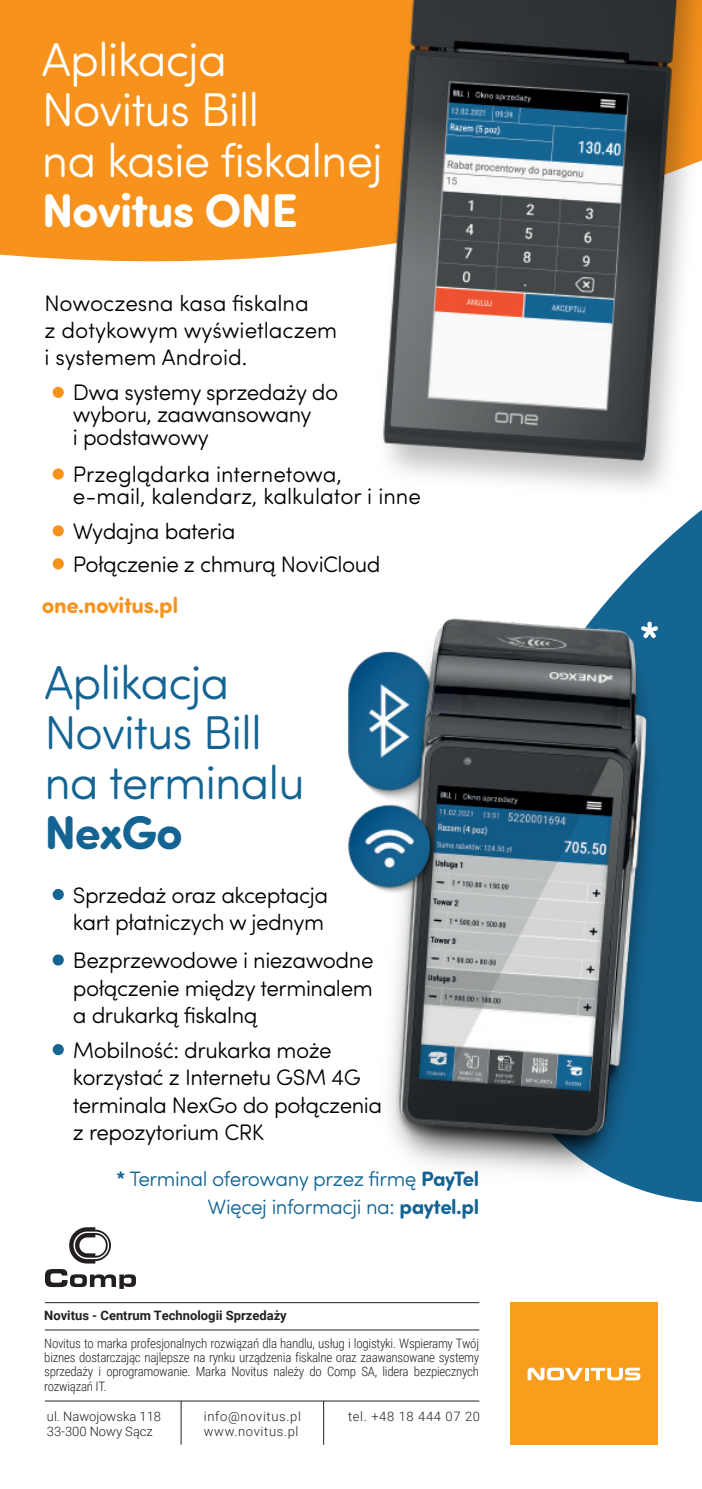
<style>
.page{position:relative;width:702px;height:1489px;background:#fff}
.page>*{position:absolute;margin:0;border:0;box-sizing:border-box;transform-origin:0 0}
.t1{font:300 47.5px/50px "Sofia Pro Soft";letter-spacing:-.02em;color:#fff}
.t2{font:300 47.5px/50px "Sofia Pro Soft";letter-spacing:-.02em;color:#146493}
.t3{font:700 47.5px "Sofia Pro Soft";letter-spacing:-.02em;color:#fff}
.t4{font:700 47.5px "Sofia Pro Soft";letter-spacing:-.03em;color:#146493}
.t5{font:300 22.5px/27.5px "Sofia Pro Soft";letter-spacing:-.02em;color:#000001}
.t6{font:300 22.5px/27px "Sofia Pro Soft";color:#000001}
.t7{font:700 22.5px "Sofia Pro Soft";letter-spacing:-.02em;color:#f7931d}
.t8{font:300 20.75px/28.8px "Sofia Pro Soft";letter-spacing:-.02em;color:#146493;text-align:right}
.t9{font:300 13px/14.2px "Roboto Condensed";letter-spacing:-.02em;color:#231f20;text-align:justify}
.t10{font:300 13px "Roboto";letter-spacing:.05em;color:#231f20}
.t11{font:700 13px "Roboto";color:#231f20}
.t12{font:300 13px/15.5px "Roboto";color:#231f20}
.s1{font-weight:700}
</style>
<div class="page">
<svg style="left:593px;top:509px;width:109px;height:694px;fill:#156593"></svg>
<div style="left:0;top:0;width:375px;height:262px;background:#f7931d"></div>
<div style="left:510px;top:1302px;width:147px;height:142px;background:#f89d1c"></div>
<svg style="left:527px;top:1367px;width:56px;height:13px"></svg>
<svg style="left:585px;top:1368px;width:3px;height:11px"></svg>
<svg style="left:590px;top:1367px;width:50px;height:13px"></svg>
<hr style="left:45px;top:1302px;width:434px;height:1px;background:#231f20">
<hr style="left:181px;top:1400px;width:1px;height:44px;background:#231f20">
<hr style="left:323px;top:1400px;width:1px;height:44px;background:#231f20">
<hr style="left:45px;top:1329px;width:434px;height:1px;background:#231f20">
<hr style="left:45px;top:1400px;width:434px;height:1px;background:#231f20">
<svg style="left:45px;top:1227px;width:91px;height:61px"></svg>
<div style="left:53px;top:387px;width:11px;height:11px;background:#f7931d;border-radius:50%"></div>
<div style="left:53px;top:468px;width:11px;height:11px;background:#f7931d;border-radius:50%"></div>
<div style="left:53px;top:525px;width:11px;height:11px;background:#f7931d;border-radius:50%"></div>
<div style="left:53px;top:558px;width:11px;height:11px;background:#f7931d;border-radius:50%"></div>
<div style="left:53px;top:888px;width:11px;height:12px;background:#156593;border-radius:50%"></div>
<div style="left:53px;top:954px;width:11px;height:11px;background:#156593;border-radius:50%"></div>
<div style="left:53px;top:1043px;width:11px;height:12px;background:#156593;border-radius:50%"></div>
<img style="left:348px;top:618px;width:321px;height:569px">
<img style="left:375px;top:0;width:327px;height:489px">
<h1 class="t1" style="left:42px;top:33px;width:342px">Aplikacja<br>Novitus Bill<br>na kasie fiskalnej</h1>
<h1 class="t3" style="left:42px;top:175px;width:258px">Novitus ONE</h1>
<p class="t6" style="left:44px;top:288px;width:294px">Nowoczesna kasa fiskalna<br>z dotykowym wyświetlaczem i systemem Android.</p>
<p class="t5" style="left:73px;top:379px;width:267px;line-height:22.5px">Dwa systemy sprzedaży do wyboru, zaawansowany<br>i podstawowy</p>
<p class="t6" style="left:73px;top:461px;width:349px;line-height:22.5px">Przeglądarka internetowa,<br>e-mail, kalendarz, kalkulator i inne</p>
<p class="t5" style="left:73px;top:513px;width:309px;line-height:33px">Wydajna bateria<br>Połączenie z chmurą NoviCloud</p>
<p class="t7" style="left:42px;top:589px;width:138px">one.novitus.pl</p>
<h1 class="t2" style="left:44px;top:655px;width:262px">Aplikacja<br>Novitus Bill na terminalu</h1>
<h1 class="t4" style="left:44px;top:797px;width:140px">NexGo</h1>
<p class="t5" style="left:73px;top:879px;width:257px">Sprzedaż oraz akceptacja kart płatniczych w jednym</p>
<p class="t5" style="left:73px;top:945px;width:302px;text-align:justify">Bezprzewodowe i niezawodne połączenie między terminalem a drukarką fiskalną</p>
<p class="t5" style="left:73px;top:1035px;width:311px">Mobilność: drukarka może korzystać z Internetu GSM 4G terminala NexGo do połączenia z repozytorium CRK</p>
<p class="t8" style="left:116px;top:1163px;width:365px"><span class="s1">*</span> Terminal oferowany przez firmę <span class="s1">PayTel<br></span>Więcej informacji na: <span class="s1">paytel.pl</span></p>
<p class="t11" style="left:44px;top:1305px;width:244px">Novitus - Centrum Technologii Sprzedaży</p>
<p class="t9" style="left:44px;top:1335px;width:436px">Novitus to marka profesjonalnych rozwiązań dla handlu, usług i logistyki. Wspieramy Twój biznes dostarczając najlepsze na rynku urządzenia fiskalne oraz zaawansowane systemy sprzedaży i oprogramowanie. Marka Novitus należy do Comp SA, lidera bezpiecznych rozwiązań IT.</p>
<p class="t12" style="left:47px;top:1407px;width:116px">ul. Nawojowska 118<br>33-300 Nowy Sącz</p>
<p class="t10" style="left:204px;top:1406px;width:98px">info@novitus.pl</p>
<p class="t10" style="left:348px;top:1406px;width:133px">tel. +48 18 444 07 20</p>
<p class="t10" style="left:204px;top:1422px;width:96px">www.novitus.pl</p>
</div>
